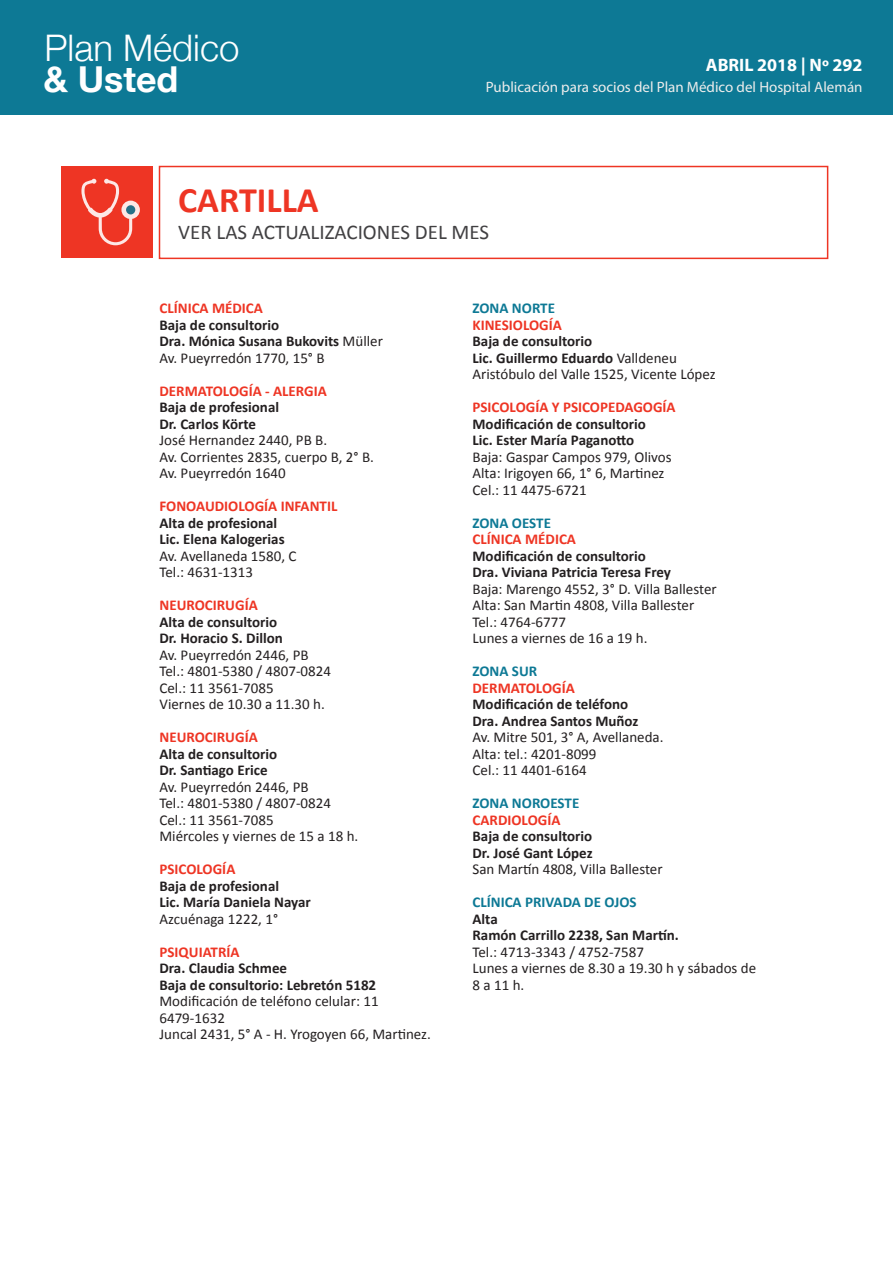
<style>
.page{position:relative;width:893px;height:1263px;background:#fff}
.page>*{position:absolute;margin:0;border:0;box-sizing:border-box;transform-origin:0 0}
.t1{font:300 36.6px "Helvetica Neue";color:#fff}
.t2{font:700 36px "Calibri";color:#ee3524}
.t3{font:700 35.7px "Helvetica Neue";color:#fff}
.t4{font:21px "Calibri";color:#414042}
.t5{font:700 18px "Myriad Pro";color:#fff}
.t6{font:15px/16.5px "Calibri";color:#231f20}
.t7{font:700 15px/16.5px "Calibri";color:#231f20}
.t8{font:700 15px "Calibri";color:#ee3524}
.t9{font:700 15px "Calibri";color:#0d7995}
.t10{font:15px "Myriad Pro";color:#ededec}
.s1{font-weight:400}
.s2{font-weight:700}
</style>
<div class="page">
<div style="left:0;top:0;width:893px;height:115px;background:#0d7995"></div>
<div style="left:159px;top:166px;width:669px;height:93px;border:2px solid #ee3524"></div>
<div style="left:62px;top:166px;width:91px;height:92px;background:#ee3524"></div>
<svg style="left:81px;top:179px;width:59px;height:66px"></svg>
<svg style="left:126px;top:205px;width:9px;height:9px"></svg>
<h1 class="t1" style="left:45px;top:18px;width:196px">Plan Médico</h1>
<h3 class="t3" style="left:43px;top:51px;width:136px">&amp; Usted</h3>
<p class="t5" style="left:706px;top:55px;width:158px">ABRIL 2018 | Nº 292</p>
<p class="t10" style="left:486px;top:78px;width:378px">Publicación para socios del Plan Médico del Hospital Alemán</p>
<h2 class="t2" style="left:178px;top:175px;width:142px">CARTILLA</h2>
<h3 class="t4" style="left:178px;top:219px;width:313px">VER LAS ACTUALIZACIONES DEL MES</h3>
<p class="t8" style="left:159px;top:298px;width:105px">CLÍNICA MÉDICA</p>
<p class="t7" style="left:159px;top:316px;width:225px">Baja de consultorio<br>Dra. Mónica Susana Bukovits <span class="s1">Müller<br>Av. Pueyrredón 1770, 15° B</span></p>
<p class="t8" style="left:159px;top:380px;width:169px">DERMATOLOGÍA - ALERGIA</p>
<p class="t7" style="left:159px;top:398px;width:121px">Baja de profesional<br>Dr. Carlos Körte</p>
<p class="t6" style="left:159px;top:431px;width:216px">José Hernandez 2440, PB B.<br>Av. Corrientes 2835, cuerpo B, 2° B.<br>Av. Pueyrredón 1640</p>
<p class="t8" style="left:159px;top:496px;width:179px">FONOAUDIOLOGÍA INFANTIL</p>
<p class="t7" style="left:159px;top:514px;width:127px">Alta de profesional<br>Lic. Elena Kalogerias</p>
<p class="t6" style="left:159px;top:547px;width:139px">Av. Avellaneda 1580, C<br>Tel.: 4631-1313</p>
<p class="t8" style="left:159px;top:595px;width:100px">NEUROCIRUGÍA</p>
<p class="t7" style="left:159px;top:613px;width:125px">Alta de consultorio<br>Dr. Horacio S. Dillon</p>
<p class="t6" style="left:159px;top:646px;width:173px">Av. Pueyrredón 2446, PB<br>Tel.: 4801-5380 / 4807-0824<br>Cel.: 11 3561-7085<br>Viernes de 10.30 a 11.30 h.</p>
<p class="t8" style="left:159px;top:727px;width:100px">NEUROCIRUGÍA</p>
<p class="t7" style="left:159px;top:745px;width:119px">Alta de consultorio<br>Dr. Santiago Erice</p>
<p class="t6" style="left:159px;top:778px;width:200px">Av. Pueyrredón 2446, PB<br>Tel.: 4801-5380 / 4807-0824<br>Cel.: 11 3561-7085<br>Miércoles y viernes de 15 a 18 h.</p>
<p class="t8" style="left:159px;top:859px;width:77px">PSICOLOGÍA</p>
<p class="t7" style="left:159px;top:877px;width:153px">Baja de profesional<br>Lic. María Daniela Nayar</p>
<p class="t6" style="left:159px;top:910px;width:120px">Azcuénaga 1222, 1°</p>
<p class="t8" style="left:159px;top:941px;width:82px">PSIQUIATRÍA</p>
<p class="t7" style="left:159px;top:959px;width:218px">Dra. Claudia Schmee<br>Baja de consultorio: Lebretón 5182</p>
<p class="t6" style="left:159px;top:992px;width:273px">Modificación de teléfono celular: 11<br>6479-1632<br>Juncal 2431, 5° A - H. Yrogoyen 66, Martinez.</p>
<p class="t9" style="left:472px;top:298px;width:84px">ZONA NORTE</p>
<p class="t8" style="left:472px;top:314px;width:91px">KINESIOLOGÍA</p>
<p class="t6" style="left:472px;top:332px;width:245px"><span class="s2">Baja de consultorio<br>Lic. Guillermo Eduardo</span> Valldeneu<br>Aristóbulo del Valle 1525, Vicente López</p>
<p class="t8" style="left:472px;top:397px;width:205px">PSICOLOGÍA Y PSICOPEDAGOGÍA</p>
<p class="t7" style="left:472px;top:415px;width:175px">Modificación de consultorio<br>Lic. Ester María Paganotto</p>
<p class="t6" style="left:472px;top:448px;width:201px">Baja: Gaspar Campos 979, Olivos<br>Alta: Irigoyen 66, 1° 6, Martinez<br>Cel.: 11 4475-6721</p>
<p class="t9" style="left:472px;top:512px;width:80px">ZONA OESTE</p>
<p class="t8" style="left:472px;top:529px;width:105px">CLÍNICA MÉDICA</p>
<p class="t7" style="left:472px;top:547px;width:200px">Modificación de consultorio<br>Dra. Viviana Patricia Teresa Frey</p>
<p class="t6" style="left:472px;top:580px;width:246px">Baja: Marengo 4552, 3° D. Villa Ballester<br>Alta: San Martin 4808, Villa Ballester<br>Tel.: 4764-6777<br>Lunes a viernes de 16 a 19 h.</p>
<p class="t9" style="left:472px;top:661px;width:66px">ZONA SUR</p>
<p class="t8" style="left:472px;top:677px;width:104px">DERMATOLOGÍA</p>
<p class="t7" style="left:472px;top:695px;width:167px">Modificación de teléfono<br>Dra. Andrea Santos Muñoz</p>
<p class="t6" style="left:472px;top:728px;width:192px">Av. Mitre 501, 3° A, Avellaneda.<br>Alta: tel.: 4201-8099<br>Cel.: 11 4401-6164</p>
<p class="t9" style="left:472px;top:793px;width:108px">ZONA NOROESTE</p>
<p class="t8" style="left:472px;top:809px;width:89px">CARDIOLOGÍA</p>
<p class="t7" style="left:472px;top:827px;width:122px">Baja de consultorio<br>Dr. José Gant López</p>
<p class="t6" style="left:472px;top:860px;width:192px">San Martín 4808, Villa Ballester</p>
<p class="t9" style="left:472px;top:892px;width:166px">CLÍNICA PRIVADA DE OJOS</p>
<p class="t7" style="left:472px;top:910px;width:208px">Alta<br>Ramón Carrillo 2238, San Martín.</p>
<p class="t6" style="left:472px;top:943px;width:285px">Tel.: 4713-3343 / 4752-7587<br>Lunes a viernes de 8.30 a 19.30 h y sábados de<br>8 a 11 h.</p>
</div>
